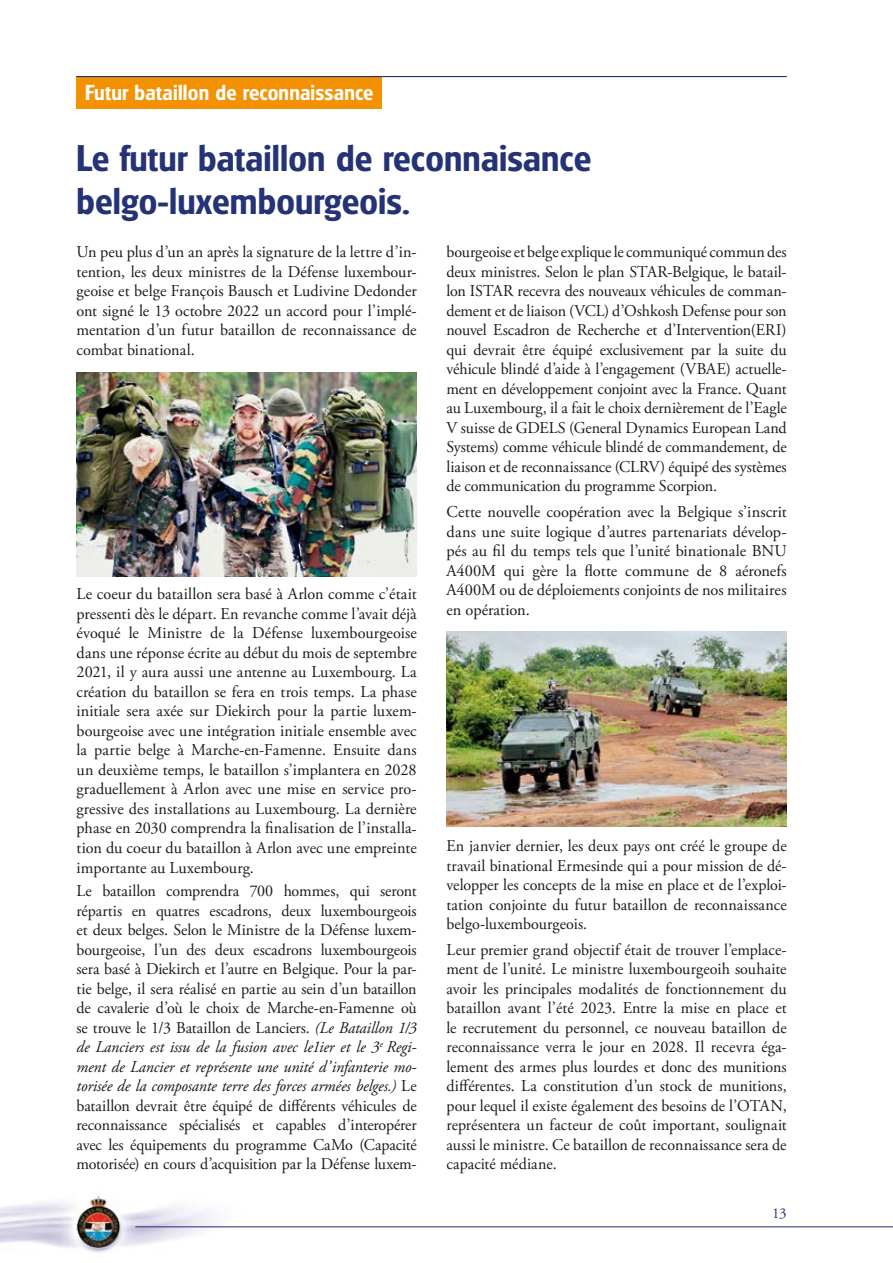
<style>
.page{position:relative;width:893px;height:1263px;background:#fff}
.page>*{position:absolute;margin:0;border:0;box-sizing:border-box;transform-origin:0 0}
.t1{font:600 36px/43.2px "Glasgow";letter-spacing:.005em;color:#253376}
.t2{font:600 21px "Glasgow";letter-spacing:.01em;color:#fff}
.t3{font:16.5px/19.5px "Adobe Garamond Pro";color:#1a1a18;text-align:justify}
.t4{font:15px "Adobe Garamond Pro";color:#253376}
.s1{font-style:italic}
</style>
<div class="page">
<img style="left:1px;top:1194px;width:424px;height:59px">
<hr style="left:135px;top:1226px;width:758px;height:1px;background:#253376">
<img style="left:0;top:1182px;width:1px;height:81px">
<div style="left:77px;top:77px;width:305px;height:32px;background:#f39100"></div>
<img style="left:77px;top:373px;width:340px;height:204px">
<img style="left:446px;top:631px;width:341px;height:196px">
<hr style="left:77px;top:76px;width:710px;height:1px;background:#253376">
<p class="t2" style="left:85px;top:80px;width:290px">Futur bataillon de reconnaissance</p>
<h1 class="t1" style="left:77px;top:136px;width:516px">Le futur bataillon de reconnaisance belgo-luxembourgeois.</h1>
<p class="t3" style="left:77px;top:243px;width:342px">Un peu plus d’un an après la signature de la lettre d’in&shy;tention, les deux ministres de la Défense luxembour&shy;geoise et belge François Bausch et Ludivine Dedonder ont signé le 13 octobre 2022 un accord pour l’implé&shy;mentation d’un futur bataillon de reconnaissance de combat binational.</p>
<p class="t3" style="left:446px;top:243px;width:342px">bourgeoise et belge explique le communiqué commun des deux ministres. Selon le plan STAR-Belgique, le batail&shy;lon ISTAR recevra des nouveaux véhicules de comman&shy;dement et de liaison (VCL) d’Oshkosh Defense pour son nouvel Escadron de Recherche et d’Intervention(ERI) qui devrait être équipé exclusivement par la suite du véhicule blindé d’aide à l’engagement (VBAE) actuelle&shy;ment en développement conjoint avec la France. Quant au Luxembourg, il a fait le choix dernièrement de l’Eagle V suisse de GDELS (General Dynamics European Land Systems) comme véhicule blindé de commandement, de liaison et de reconnaissance (CLRV) équipé des systèmes de communication du programme Scorpion.</p>
<p class="t3" style="left:446px;top:503px;width:342px">Cette nouvelle coopération avec la Belgique s’inscrit dans une suite logique d’autres partenariats dévelop&shy;pés au fil du temps tels que l’unité binationale BNU A400M qui gère la flotte commune de 8 aéronefs A400M ou de déploiements conjoints de nos militaires en opération.</p>
<p class="t3" style="left:77px;top:585px;width:342px">Le coeur du bataillon sera basé à Arlon comme c’était pressenti dès le départ. En revanche comme l’avait déjà évoqué le Ministre de la Défense luxembourgeoise dans une réponse écrite au début du mois de septembre 2021, il y aura aussi une antenne au Luxembourg. La création du bataillon se fera en trois temps. La phase initiale sera axée sur Diekirch pour la partie luxem&shy;bourgeoise avec une intégration initiale ensemble avec la partie belge à Marche-en-Famenne. Ensuite dans un deuxième temps, le bataillon s’implantera en 2028 graduellement à Arlon avec une mise en service pro&shy;gressive des installations au Luxembourg. La dernière phase en 2030 comprendra la finalisation de l’installa&shy;tion du coeur du bataillon à Arlon avec une empreinte importante au Luxembourg.</p>
<p class="t3" style="left:77px;top:882px;width:342px">Le bataillon comprendra 700 hommes, qui seront répartis en quatres escadrons, deux luxembourgeois et deux belges. Selon le Ministre de la Défense luxem&shy;bourgeoise, l’un des deux escadrons luxembourgeois sera basé à Diekirch et l’autre en Belgique. Pour la par&shy;tie belge, il sera réalisé en partie au sein d’un bataillon de cavalerie d’où le choix de Marche-en-Famenne où se trouve le 1/3 Bataillon de Lanciers. <span class="s1">(Le Bataillon 1/3 de Lanciers est issu de la fusion avec le1ier et le 3</span><sup>e</sup> <span class="s1">Regi&shy;ment de Lancier et représente une unité d’infanterie mo&shy;torisée de la composante terre des forces armées belges.)</span> Le bataillon devrait être équipé de différents véhicules de reconnaissance spécialisés et capables d’interopérer avec les équipements du programme CaMo (Capacité motorisée) en cours d’acquisition par la Défense luxem-</p>
<p class="t3" style="left:446px;top:837px;width:342px">En janvier dernier, les deux pays ont créé le groupe de travail binational Ermesinde qui a pour mission de dé&shy;velopper les concepts de la mise en place et de l’exploi&shy;tation conjointe du futur bataillon de reconnaissance belgo-luxembourgeois.</p>
<p class="t3" style="left:446px;top:940px;width:342px">Leur premier grand objectif était de trouver l’emplace&shy;ment de l’unité. Le ministre luxembourgeoih souhaite avoir les principales modalités de fonctionnement du bataillon avant l’été 2023. Entre la mise en place et le recrutement du personnel, ce nouveau bataillon de reconnaissance verra le jour en 2028. Il recevra éga&shy;lement des armes plus lourdes et donc des munitions différentes. La constitution d’un stock de munitions, pour lequel il existe également des besoins de l’OTAN, représentera un facteur de coût important, soulignait aussi le ministre. Ce bataillon de reconnaissance sera de capacité médiane.</p>
<p class="t4" style="left:772px;top:1204px;width:16px">13</p>
</div>
